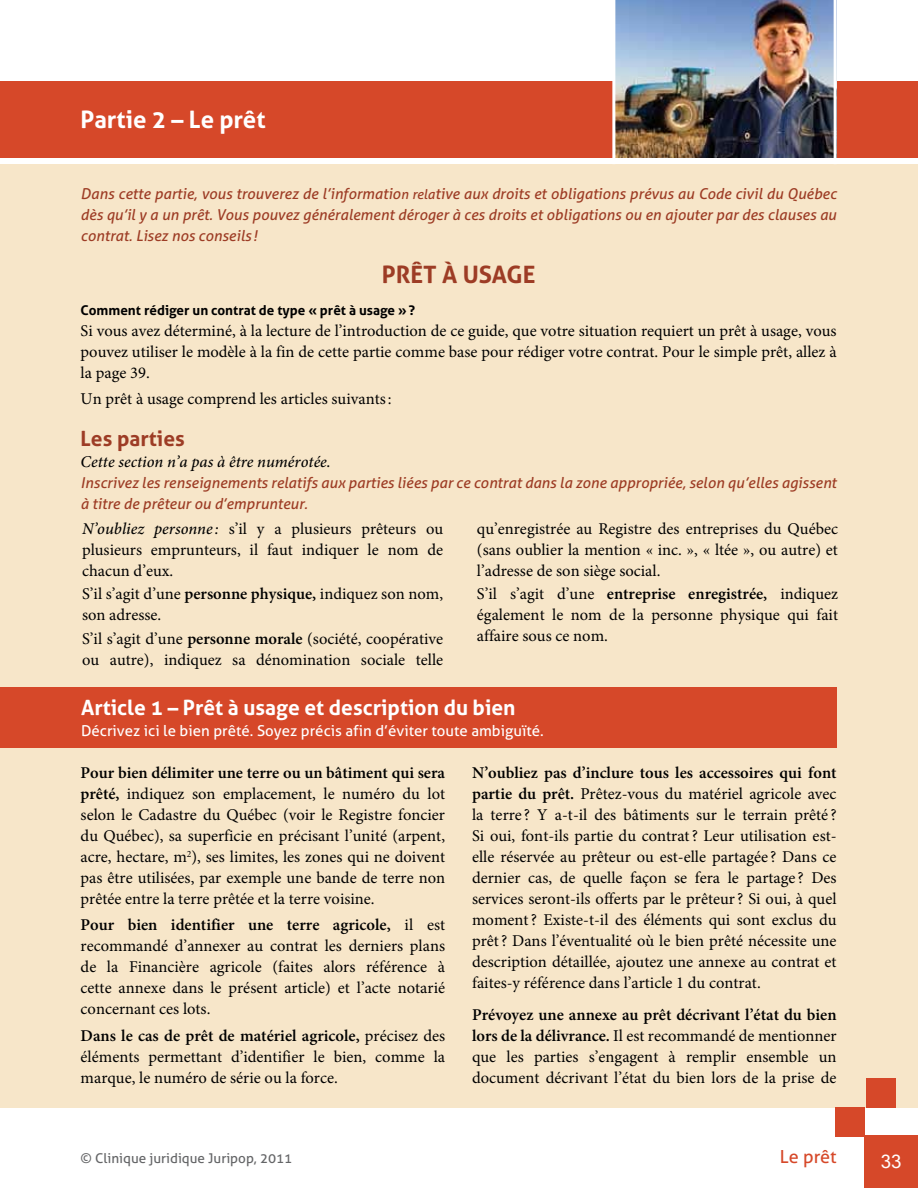
<style>
.page{position:relative;width:918px;height:1188px;background:#fff}
.page>*{position:absolute;margin:0;border:0;box-sizing:border-box;transform-origin:0 0}
.t1{font:700 24px "Aller";color:#fff}
.t2{font:700 24px "Aller";color:#9d3c25}
.t3{font:700 21px "Aller";color:#fff}
.t4{font:700 21px "Aller";color:#9d3c25}
.t5{font:18px "Aller";color:#d64829}
.t6{font:18px "Mangal";color:#fff}
.t7{font:16.5px/21px "Minion Pro";color:#000;text-align:justify}
.t8{font:italic 500 16.5px "Minion Pro";color:#000}
.t9{font:italic 15px/21px "Aller";color:#9d3c25;text-align:justify}
.t10{font:15px "Aller";color:#fff}
.t11{font:700 13.5px "Aller";color:#000}
.t12{font:13.5px "Aller";color:#646567}
.s1{font-size:13.5px}
.s2{font-weight:500;font-style:italic}
.s3{font-weight:600}
</style>
<div class="page">
<div style="left:0;top:164px;width:918px;height:944px;background:#f7e6c9"></div>
<div style="left:0;top:687px;width:837px;height:60px;background:#d64829"></div>
<div style="left:0;top:81px;width:918px;height:77px;background:#d64829"></div>
<img style="left:615px;top:0;width:219px;height:158px">
<hr style="left:612px;top:0;width:3px;height:164px;background:#fff">
<hr style="left:834px;top:0;width:3px;height:164px;background:#fff">
<div style="left:864px;top:1135px;width:54px;height:53px;background:#d64829"></div>
<div style="left:835px;top:1107px;width:29px;height:29px;background:#d64829"></div>
<div style="left:866px;top:1079px;width:29px;height:29px;background:#d64829"></div>
<h1 class="t1" style="left:81px;top:105px;width:186px">Partie 2 – Le prêt</h1>
<p class="t9" style="left:81px;top:183px;width:757px">Dans cette partie, vous trouverez de l’informatio<span class="s1">n rela</span>tive aux droits et obligations prévus au Code civil du Québec dès qu’il y a un prêt. Vous pouvez généralement déroger à ces droits et obligations ou en ajouter par des clauses au contrat. Lisez nos conseils !</p>
<h1 class="t2" style="left:382px;top:260px;width:155px">Prêt à usage</h1>
<p class="t11" style="left:81px;top:301px;width:336px">Comment rédiger un contrat de type « prêt à usage »?</p>
<p class="t7" style="left:81px;top:320px;width:758px">Si vous avez déterminé, à la lecture de l’introduction de ce guide, que votre situation requiert un prêt à usage, vous pouvez utiliser le modèle à la fin de cette partie comme base pour rédiger votre contrat. Pour le simple prêt, allez à la page 39.</p>
<p class="t7" style="left:81px;top:388px;width:313px">Un prêt à usage comprend les articles suivants:</p>
<p class="t4" style="left:81px;top:425px;width:106px">Les parties</p>
<p class="t8" style="left:81px;top:450px;width:252px">Cette section n’a pas à être numérotée.</p>
<p class="t9" style="left:81px;top:472px;width:757px">Inscrivez les renseignements relatifs aux parties liées par ce contrat dans la zone appropriée, selon qu’elles agissent à titre de prêteur ou d’emprunteur.</p>
<p class="t7" style="left:82px;top:518px;width:363px"><span class="s2">N’oubliez personne :</span> s’il y a plusieurs prêteurs ou plusieurs emprunteurs, il faut indiquer le nom de chacun d’eux.</p>
<p class="t7" style="left:82px;top:584px;width:363px">S’il s’agit d’une <span class="s3">personne physique,</span> indiquez son nom, son adresse.</p>
<p class="t7" style="left:82px;top:628px;width:363px">S’il s’agit d’une <span class="s3">personne morale</span> (société, coopérative ou autre), indiquez sa dénomination sociale telle</p>
<p class="t7" style="left:477px;top:518px;width:363px">qu’enregistrée au Registre des entreprises du Québec (sans oublier la mention « inc. », « ltée », ou autre) et l’adresse de son siège social.</p>
<p class="t7" style="left:477px;top:584px;width:363px">S’il s’agit d’une <span class="s3">entreprise enregistrée,</span> indiquez également le nom de la personne physique qui fait affaire sous ce nom.</p>
<p class="t3" style="left:81px;top:695px;width:436px">Article 1 – Prêt à usage et description du bien</p>
<p class="t10" style="left:81px;top:722px;width:464px">Décrivez ici le bien prêté. Soyez précis afin d’éviter toute ambiguïté.</p>
<p class="t7" style="left:81px;top:762px;width:366px"><span class="s3">Pour bien délimiter une terre ou un bâtiment qui sera prêté,</span> indiquez son emplacement, le numéro du lot selon le Cadastre du Québec (voir le Registre foncier du Québec), sa superficie en précisant l’unité (arpent, acre, hectare, m<sup>2</sup>), ses limites, les zones qui ne doivent pas être utilisées, par exemple une bande de terre non prêtée entre la terre prêtée et la terre voisine.</p>
<p class="t7" style="left:81px;top:915px;width:366px"><span class="s3">Pour bien identifier une terre agricole,</span> il est recommandé d’annexer au contrat les derniers plans de la Financière agricole (faites alors référence à cette annexe dans le présent article) et l’acte notarié concernant ces lots.</p>
<p class="t7" style="left:81px;top:1025px;width:366px"><span class="s3">Dans le cas de prêt de matériel agricole,</span> précisez des éléments permettant d’identifier le bien, comme la marque, le numéro de série ou la force.</p>
<p class="t7" style="left:472px;top:763px;width:366px"><span class="s3">N’oubliez pas d’inclure tous les accessoires qui font partie du prêt.</span> Prêtez-vous du matériel agricole avec la terre ? Y a-t-il des bâtiments sur le terrain prêté ?<br>Si oui, font-ils partie du contrat? Leur utilisation est&shy;elle réservée au prêteur ou est-elle partagée ? Dans ce dernier cas, de quelle façon se fera le partage ? Des services seront-ils offerts par le prêteur? Si oui, à quel moment? Existe-t-il des éléments qui sont exclus du prêt? Dans l’éventualité où le bien prêté nécessite une description détaillée, ajoutez une annexe au contrat et faites-y référence dans l’article 1 du contrat.</p>
<p class="t7" style="left:472px;top:1004px;width:366px"><span class="s3">Prévoyez une annexe au prêt décrivant l’état du bien lors de la délivrance.</span> Il est recommandé de mentionner que les parties s’engagent à remplir ensemble un document décrivant l’état du bien lors de la prise de</p>
<p class="t12" style="left:81px;top:1150px;width:213px">© Clinique juridique Juripop, 2011</p>
<p class="t5" style="left:780px;top:1146px;width:58px">Le prêt</p>
<p class="t6" style="left:881px;top:1151px;width:22px">33</p>
</div>
